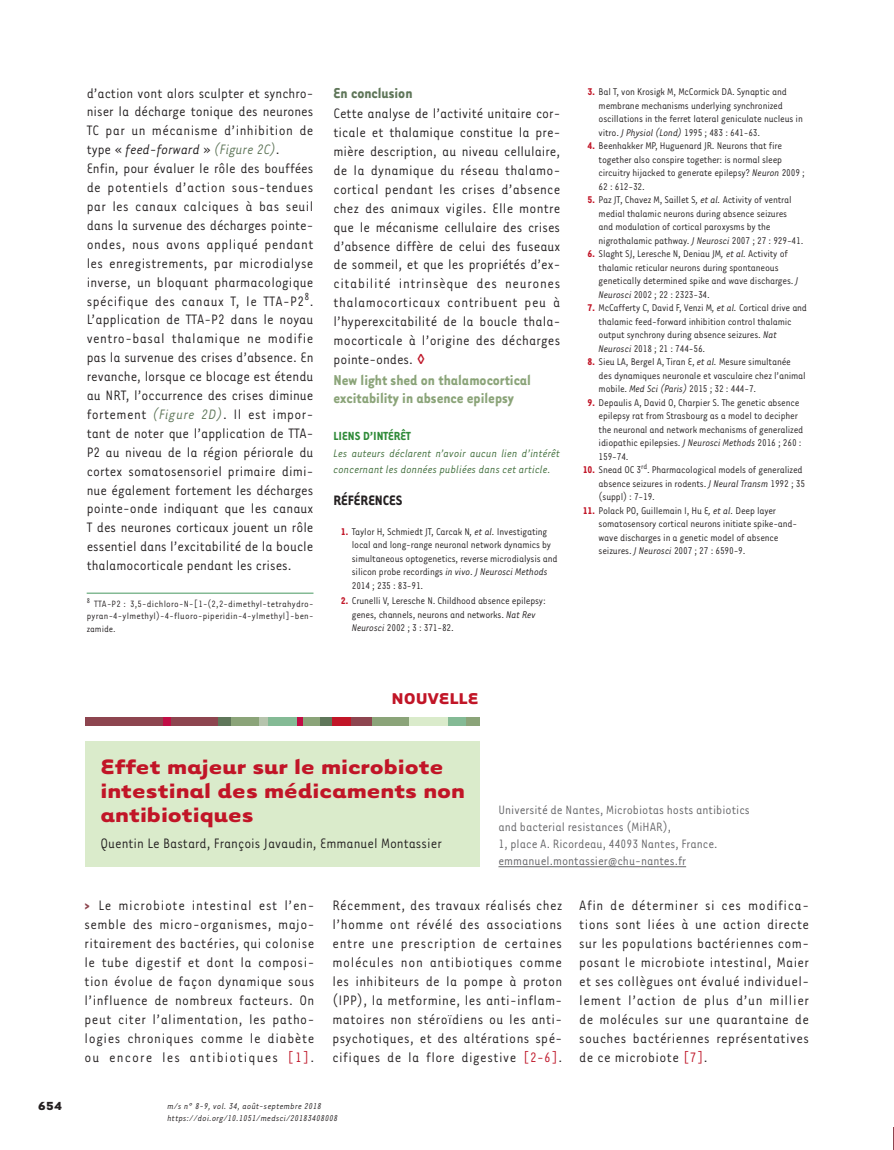
<style>
.page{position:relative;width:894px;height:1150px;background:#fff}
.page>*{position:absolute;margin:0;border:0;box-sizing:border-box;transform-origin:0 0}
.t1{font:700 24px/24px "Tarzana Wide";color:#c11527}
.t2{font:700 18px "Tarzana Wide";color:#c11527}
.t3{font:700 16.5px/18.9px "Tarzana Narrow";color:#8ba479}
.t4{font:700 16.5px "Tarzana Narrow";color:#5f7659}
.t5{font:15.75px/18.9px "Tarzana Narrow";letter-spacing:.005em;color:#231f20;text-align:justify}
.t6{font:700 15.75px "Tarzana Narrow";color:#231f20}
.t7{font:13.95px/17px "Tarzana Narrow";color:#636366}
.t8{font:700 13.5px "Tarzana Narrow";color:#2f8a38}
.t9{font:700 13.5px "Tarzana Wide";color:#231f20}
.t10{font:italic 12.45px/15.9px "Tarzana Narrow";color:#416f3c}
.t11{font:11.25px/13.5px "Tarzana Narrow";letter-spacing:-.015em;color:#231f20}
.t12{font:10.5px/12.6px "Tarzana Narrow";letter-spacing:.025em;color:#231f20;text-align:justify}
.t13{font:italic 9.75px/11.7px "Tarzana Narrow";letter-spacing:.025em;color:#231f20}
.s1{font-style:italic}
.s2{font-style:italic;color:#5f7659}
.s3{font-weight:700;color:#c11527}
.s4{font-weight:700;color:#8d454f}
.s5{color:#bf182a}
</style>
<div class="page">
<svg style="left:893px;top:1127px;width:1px;height:23px"></svg>
<hr style="left:87px;top:592px;width:226px;height:2px;background:#84ba95">
<hr style="left:498px;top:866px;width:188px;height:1px;background:#636366">
<div style="left:86px;top:741px;width:394px;height:126px;background:#daebcb"></div>
<div style="left:86px;top:717px;width:133px;height:9px;background:#8d454f"></div>
<div style="left:218px;top:717px;width:27px;height:9px;background:#5f7659"></div>
<div style="left:318px;top:717px;width:14px;height:9px;background:#5f7659"></div>
<div style="left:231px;top:717px;width:30px;height:9px;background:#8ba479"></div>
<div style="left:267px;top:717px;width:30px;height:9px;background:#84ba95"></div>
<div style="left:447px;top:717px;width:20px;height:9px;background:#84ba95"></div>
<div style="left:301px;top:717px;width:18px;height:9px;background:#8ba479"></div>
<div style="left:466px;top:717px;width:14px;height:9px;background:#8ba479"></div>
<div style="left:370px;top:717px;width:39px;height:9px;background:#8ba479"></div>
<div style="left:409px;top:717px;width:38px;height:9px;background:#daebcb"></div>
<div style="left:259px;top:717px;width:9px;height:9px;background:#b6c4ad"></div>
<div style="left:163px;top:717px;width:7px;height:9px;background:#c10d45"></div>
<div style="left:297px;top:717px;width:6px;height:9px;background:#c10d45"></div>
<div style="left:332px;top:717px;width:27px;height:9px;background:#c11527"></div>
<div style="left:350px;top:717px;width:21px;height:9px;background:#8d454f"></div>
<p class="t5" style="left:87px;top:85px;width:228px;text-align:left">d’action vont alors sculpter et synchro&shy;niser la décharge tonique des neurones TC par un mécanisme d’inhibition de type « <span class="s1">feed-forward</span> » <span class="s2">(Figure 2C)</span>.<br>Enfin, pour évaluer le rôle des bouffées de potentiels d’action sous-tendues par les canaux calciques à bas seuil dans la survenue des décharges pointe&shy;ondes, nous avons appliqué pendant les enregistrements, par microdialyse inverse, un bloquant pharmacologique spécifique des canaux T, le TTA-P2<sup>8</sup>.<br>L’application de TTA-P2 dans le noyau ventro-basal thalamique ne modifie pas la survenue des crises d’absence. En revanche, lorsque ce blocage est étendu au NRT, l’occurrence des crises diminue fortement <span class="s2">(Figure 2D)</span>. Il est impor&shy;tant de noter que l’application de TTA-P2 au niveau de la région périorale du cortex somatosensoriel primaire dimi&shy;nue également fortement les décharges pointe-onde indiquant que les canaux T des neurones corticaux jouent un rôle essentiel dans l’excitabilité de la boucle thalamocorticale pendant les crises.</p>
<p class="t12" style="left:87px;top:598px;width:228px"><sup>8</sup> TTA-P2 : 3,5-dichloro-N-[1-(2,2-dimethyl-tetrahydro&shy;pyran-4-ylmethyl)-4-fluoro-piperidin-4-ylmethyl]-ben&shy;zamide.</p>
<p class="t4" style="left:333px;top:87px;width:80px">En conclusion</p>
<p class="t5" style="left:333px;top:105px;width:228px">Cette analyse de l’activité unitaire cor&shy;ticale et thalamique constitue la pre&shy;mière description, au niveau cellulaire, de la dynamique du réseau thalamo&shy;cortical pendant les crises d’absence chez des animaux vigiles. Elle montre que le mécanisme cellulaire des crises d’absence diffère de celui des fuseaux de sommeil, et que les propriétés d’ex&shy;citabilité intrinsèque des neurones thalamocorticaux contribuent peu à l’hyperexcitabilité de la boucle thala&shy;mocorticale à l’origine des décharges pointe-ondes.</p>
<p class="t3" style="left:333px;top:372px;width:199px">New light shed on thalamocortical excitability in absence epilepsy</p>
<p class="t8" style="left:333px;top:431px;width:79px">LIENS D’INTÉ RÊ T</p>
<p class="t10" style="left:333px;top:446px;width:228px">Les auteurs dé clarent n’avoir aucun lien d’inté rê t concernant les donné es publié es dans cet article.</p>
<p class="t6" style="left:333px;top:495px;width:70px">RÉFÉRENCES</p>
<p class="t11" style="left:352px;top:526px;width:207px;text-indent:-11px"><span class="s3">1.</span> Taylor H, Schmiedt JT, Carcak N<span class="s1">, et al.</span> Investigating local and long-range neuronal network dynamics by simultaneous optogenetics, reverse microdialysis and silicon probe recordings <span class="s1">in vivo</span>. <span class="s1">J Neurosci Methods </span>2014 ; 235 : 83-91.</p>
<p class="t11" style="left:352px;top:595px;width:195px;text-indent:-11px"><span class="s3">2.</span> Crunelli V, Leresche N. Childhood absence epilepsy: genes, channels, neurons and networks. <span class="s1">Nat Rev<br>Neurosci</span> 2002 ; 3 : 371-82.</p>
<p class="t11" style="left:598px;top:86px;width:206px;text-indent:-11px"><span class="s3">3.</span> Bal T, von Krosigk M, McCormick DA. Synaptic and membrane mechanisms underlying synchronized oscillations in the ferret lateral geniculate nucleus in vitro. <span class="s1">J Physiol (Lond)</span> 1995 ; 483 : 641-63.</p>
<p class="t11" style="left:598px;top:140px;width:208px;text-indent:-11px"><span class="s3">4.</span> Beenhakker MP, Huguenard JR. Neurons that fire together also conspire together: is normal sleep circuitry hijacked to generate epilepsy? <span class="s1">Neuron</span> 2009 ; 62 : 612-32.</p>
<p class="t11" style="left:598px;top:194px;width:206px;text-indent:-11px"><span class="s3">5.</span> Paz JT, Chavez M, Saillet S<span class="s1">, et al.</span> Activity of ventral medial thalamic neurons during absence seizures and modulation of cortical paroxysms by the nigrothalamic pathway. <span class="s1">J Neurosci</span> 2007 ; 27 : 929-41.</p>
<p class="t11" style="left:598px;top:248px;width:201px;text-indent:-11px"><span class="s3">6.</span> Slaght SJ, Leresche N, Deniau JM<span class="s1">, et al.</span> Activity of thalamic reticular neurons during spontaneous genetically determined spike and wave discharges. <span class="s1">J Neurosci</span> 2002 ; 22 : 2323-34.</p>
<p class="t11" style="left:598px;top:302px;width:210px;text-indent:-11px"><span class="s3">7.</span> McCafferty C, David F, Venzi M<span class="s1">, et al.</span> Cortical drive and thalamic feed-forward inhibition control thalamic output synchrony during absence seizures. <span class="s1">Nat Neurosci</span> 2018 ; 21 : 744-56.</p>
<p class="t11" style="left:598px;top:356px;width:208px;text-indent:-11px"><span class="s3">8.</span> Sieu LA, Bergel A, Tiran E, <span class="s1">et al.</span> Mesure simultanée des dynamiques neuronale et vasculaire chez l’animal mobile. <span class="s1">Med Sci (Paris)</span> 2015 ; 32 : 444-7.</p>
<p class="t11" style="left:598px;top:396px;width:206px;text-indent:-11px"><span class="s3">9.</span> Depaulis A, David O, Charpier S. The genetic absence epilepsy rat from Strasbourg as a model to decipher the neuronal and network mechanisms of generalized idiopathic epilepsies. <span class="s1">J Neurosci Methods</span> 2016 ; 260 :<br>159-74.</p>
<p class="t11" style="left:598px;top:464px;width:208px;text-indent:-16px"><span class="s3">10.</span> Snead OC 3<sup>rd</sup>. Pharmacological models of generalized absence seizures in rodents. <span class="s1">J Neural Transm</span> 1992 ; 35 (suppl) : 7-19.</p>
<p class="t11" style="left:598px;top:504px;width:200px;text-indent:-16px"><span class="s3">11.</span> Polack PO, Guillemain I, Hu E<span class="s1">, et al.</span> Deep layer somatosensory cortical neurons initiate spike-and&shy;wave discharges in a genetic model of absence seizures. <span class="s1">J Neurosci</span> 2007 ; 27 : 6590-9.</p>
<p class="t2" style="left:391px;top:692px;width:89px">NOUVELLE</p>
<h1 class="t1" style="left:100px;top:758px;width:366px">Effet majeur sur le microbiote intestinal des médicaments non antibiotiques</h1>
<p class="t5" style="left:100px;top:835px;width:342px">Quentin Le Bastard, François Javaudin, Emmanuel Montassier</p>
<p class="t7" style="left:498px;top:803px;width:253px">Université de Nantes, Microbiotas hosts antibiotics and bacterial resistances (MiHAR),<br>1, place A. Ricordeau, 44093 Nantes, France. emmanuel.montassier@chu-nantes.fr</p>
<p class="t5" style="left:84px;top:897px;width:231px"><span class="s4">&gt;</span> Le microbiote intestinal est l’en&shy;semble des micro-organismes, majo&shy;ritairement des bactéries, qui colonise le tube digestif et dont la composi&shy;tion évolue de façon dynamique sous l’influence de nombreux facteurs. On peut citer l’alimentation, les patho&shy;logies chroniques comme le diabète ou encore les antibiotiques <span class="s5">[1]</span>.</p>
<p class="t5" style="left:332px;top:897px;width:231px">Récemment, des travaux réalisés chez l’homme ont révélé des associations entre une prescription de certaines molécules non antibiotiques comme les inhibiteurs de la pompe à proton (IPP), la metformine, les anti-inflam&shy;matoires non stéroïdiens ou les anti&shy;psychotiques, et des altérations spé&shy;cifiques de la flore digestive <span class="s5">[2-6]</span>.</p>
<p class="t5" style="left:579px;top:897px;width:231px">Afin de déterminer si ces modifica&shy;tions sont liées à une action directe sur les populations bactériennes com&shy;posant le microbiote intestinal, Maier et ses collègues ont évalué individuel&shy;lement l’action de plus d’un millier de molécules sur une quarantaine de souches bactériennes représentatives de ce microbiote <span class="s5">[7]</span>.</p>
<p class="t9" style="left:38px;top:1101px;width:26px">654</p>
<p class="t13" style="left:167px;top:1101px;width:172px">m/s n° 8-9, vol. 34, août-septembre 2018 https://doi.org/10.1051/medsci/20183408008</p>
</div>
